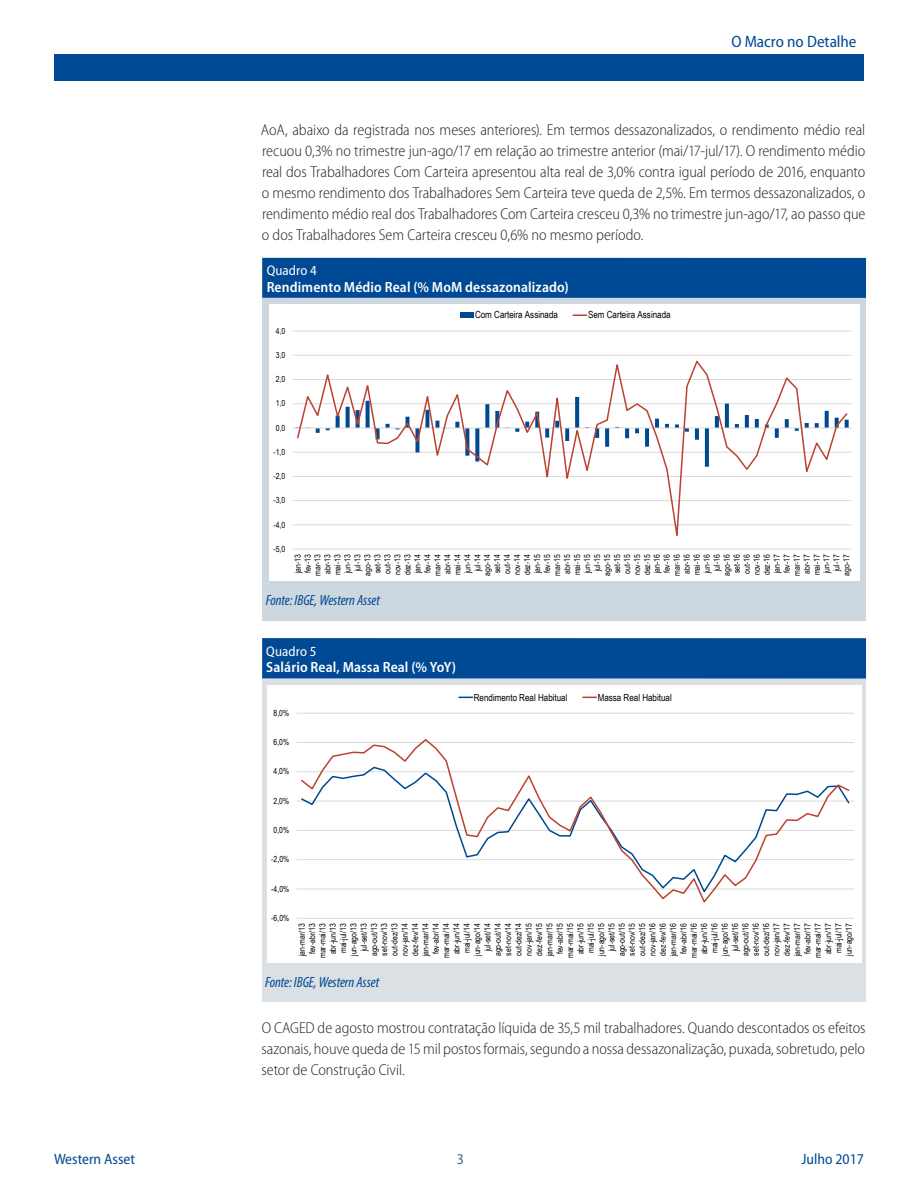
<style>
.page{position:relative;width:918px;height:1188px;background:#fff}
.page>*{position:absolute;margin:0;border:0;box-sizing:border-box;transform-origin:0 0}
.t1{font:semi-condensed 16.5px "Myriad Pro";color:#004994}
.Body_Text{font:300 semi-condensed 15.75px/21px "Myriad Pro";color:#231f20;text-align:justify}
.t2{font:semi-condensed 15px "Myriad Pro";color:#004994}
.t3{font:semi-condensed 15px "Myriad Pro";color:#386e8f}
.t4{font:600 semi-condensed 14.85px "Myriad Pro";letter-spacing:.005em;color:#fff}
.t5{font:italic condensed 14.85px "Myriad Pro";letter-spacing:-.005em;color:#004994}
.t6{font:semi-condensed 13.95px "Myriad Pro";letter-spacing:.005em;color:#fff}
.t7{font:9.75px "Arial Narrow";letter-spacing:-.005em;color:#000}
.t8{font:8.4px/10.1px "Arial Narrow";letter-spacing:.005em;color:#000;text-align:center}
</style>
<div class="page">
<div style="left:54px;top:54px;width:810px;height:27px;background:#004994"></div>
<div style="left:262px;top:298px;width:604px;height:323px;background:#cdd7e0"></div>
<div style="left:262px;top:638px;width:604px;height:41px;background:#004994"></div>
<div style="left:262px;top:679px;width:604px;height:323px;background:#dae0e4"></div>
<div style="left:262px;top:258px;width:604px;height:40px;background:#004994"></div>
<div style="left:269px;top:304px;width:590px;height:277px;background:#fff"></div>
<hr style="left:293px;top:549px;width:559px;height:1px;background:#d9d9d9">
<hr style="left:293px;top:525px;width:559px;height:1px;background:#d9d9d9">
<hr style="left:293px;top:500px;width:559px;height:1px;background:#d9d9d9">
<hr style="left:293px;top:476px;width:559px;height:1px;background:#d9d9d9">
<hr style="left:293px;top:452px;width:559px;height:1px;background:#d9d9d9">
<hr style="left:293px;top:403px;width:559px;height:1px;background:#d9d9d9">
<hr style="left:293px;top:379px;width:559px;height:1px;background:#d9d9d9">
<hr style="left:293px;top:355px;width:559px;height:1px;background:#d9d9d9">
<hr style="left:293px;top:331px;width:559px;height:1px;background:#d9d9d9">
<hr style="left:293px;top:428px;width:559px;height:1px;background:#d9d9d9">
<svg style="left:296px;top:360px;width:553px;height:189px"></svg>
<div style="left:460px;top:313px;width:14px;height:5px;background:#004990"></div>
<svg style="left:573px;top:314px;width:14px;height:2px"></svg>
<div style="left:267px;top:686px;width:595px;height:277px;background:#fff"></div>
<hr style="left:297px;top:918px;width:557px;height:1px;background:#d9d9d9">
<hr style="left:297px;top:889px;width:557px;height:1px;background:#d9d9d9">
<hr style="left:297px;top:859px;width:557px;height:1px;background:#d9d9d9">
<hr style="left:297px;top:801px;width:557px;height:1px;background:#d9d9d9">
<hr style="left:297px;top:771px;width:557px;height:1px;background:#d9d9d9">
<hr style="left:297px;top:742px;width:557px;height:1px;background:#d9d9d9">
<hr style="left:297px;top:713px;width:557px;height:1px;background:#d9d9d9">
<hr style="left:297px;top:830px;width:557px;height:1px;background:#d9d9d9">
<svg style="left:300px;top:739px;width:551px;height:164px"></svg>
<svg style="left:459px;top:697px;width:13px;height:1px"></svg>
<svg style="left:583px;top:697px;width:13px;height:1px"></svg>
<h1 class="t1" style="left:731px;top:32px;width:127px">O Macro no Detalhe</h1>
<p class="Body_Text" style="left:261px;top:120px;width:606px">AoA, abaixo da registrada nos meses anteriores). Em termos dessazonalizados, o rendimento médio real recuou 0,3% no trimestre jun-ago/17 em relação ao trimestre anterior (mai/17-jul/17). O rendimento médio real dos Trabalhadores Com Carteira apresentou alta real de 3,0% contra igual período de 2016, enquanto o mesmo rendimento dos Trabalhadores Sem Carteira teve queda de 2,5%. Em termos dessazonalizados, o rendimento médio real dos Trabalhadores Com Carteira cresceu 0,3% no trimestre jun-ago/17, ao passo que o dos Trabalhadores Sem Carteira cresceu 0,6% no mesmo período.</p>
<p class="t6" style="left:267px;top:263px;width:52px">Quadro 4</p>
<p class="t4" style="left:267px;top:279px;width:303px">Rendimento Médio Real (% MoM dessazonalizado)</p>
<p class="t8" style="left:276px;top:325px;width:11px">4,0</p>
<p class="t8" style="left:276px;top:350px;width:11px">3,0</p>
<p class="t8" style="left:276px;top:374px;width:11px">2,0</p>
<p class="t8" style="left:276px;top:398px;width:11px">1,0</p>
<p class="t8" style="left:276px;top:422px;width:11px">0,0</p>
<p class="t8" style="left:274px;top:447px;width:13px">-1,0</p>
<p class="t8" style="left:274px;top:471px;width:13px">-2,0</p>
<p class="t8" style="left:274px;top:495px;width:13px">-3,0</p>
<p class="t8" style="left:274px;top:519px;width:13px">-4,0</p>
<p class="t8" style="left:274px;top:543px;width:13px">-5,0</p>
<p class="t7" style="left:475px;top:308px;width:85px">Com Carteira Assinada</p>
<p class="t7" style="left:588px;top:308px;width:84px">Sem Carteira Assinada</p>
<p class="t8" style="left:292px;top:576px;width:23px;rotate:-90deg">jan-13 fev-13 mar-13 abr-13 mai-13 jun-13 jul-13 ago-13 set-13 out-13 nov-13 dez-13 jan-14 fev-14 mar-14 abr-14 mai-14 jun-14 jul-14 ago-14 set-14 out-14 nov-14 dez-14 jan-15 fev-15 mar-15 abr-15 mai-15 jun-15 jul-15 ago-15 set-15 out-15 nov-15 dez-15 jan-16 fev-16 mar-16 abr-16 mai-16 jun-16 jul-16 ago-16 set-16 out-16 nov-16 dez-16 jan-17 fev-17 mar-17 abr-17 mai-17 jun-17 jul-17 ago-17</p>
<p class="t5" style="left:266px;top:591px;width:116px">Fonte: IBGE, Western Asset</p>
<p class="t6" style="left:266px;top:644px;width:52px">Quadro 5</p>
<p class="t4" style="left:266px;top:659px;width:191px">Salário Real, Massa Real (% YoY)</p>
<p class="t8" style="left:274px;top:708px;width:17px">8,0%</p>
<p class="t8" style="left:274px;top:737px;width:17px">6,0%</p>
<p class="t8" style="left:274px;top:766px;width:17px">4,0%</p>
<p class="t8" style="left:274px;top:795px;width:17px">2,0%</p>
<p class="t8" style="left:274px;top:825px;width:17px">0,0%</p>
<p class="t8" style="left:271px;top:854px;width:19px">-2,0%</p>
<p class="t8" style="left:271px;top:883px;width:19px">-4,0%</p>
<p class="t7" style="left:474px;top:690px;width:95px">Rendimento Real Habitual</p>
<p class="t7" style="left:598px;top:690px;width:76px">Massa Real Habitual</p>
<p class="t8" style="left:271px;top:913px;width:19px">-6,0%</p>
<p class="t8" style="left:296px;top:958px;width:36px;text-align:right;rotate:-90deg">jan-mar/13 fev-abr/13 mar-mai/13 abr-jun/13 mai-jul/13 jun-ago/13 jul-set/13 ago-out/13 set-nov/13 out-dez/13 nov-jan/14 dez-fev/14 jan-mar/14 fev-abr/14 mar-mai/14 abr-jun/14 mai-jul/14 jun-ago/14 jul-set/14 ago-out/14 set-nov/14 out-dez/14 nov-jan/15 dez-fev/15 jan-mar/15 fev-abr/15 mar-mai/15 abr-jun/15 mai-jul/15 jun-ago/15 jul-set/15 ago-out/15 set-nov/15 out-dez/15 nov-jan/16 dez-fev/16 jan-mar/16 fev-abr/16 mar-mai/16 abr-jun/16 mai-jul/16 jun-ago/16 jul-set/16 ago-out/16 set-nov/16 out-dez/16 nov-jan/17 dez-fev/17 jan-mar/17 fev-abr/17 mar-mai/17 abr-jun/17 mai-jul/17 jun-ago/17</p>
<p class="t5" style="left:265px;top:973px;width:116px">Fonte: IBGE, Western Asset</p>
<p class="Body_Text" style="left:262px;top:1018px;width:606px">O CAGED de agosto mostrou contratação líquida de 35,5 mil trabalhadores. Quando descontados os efeitos sazonais, houve queda de 15 mil postos formais, segundo a nossa dessazonalização, puxada, sobretudo, pelo setor de Construção Civil.</p>
<h3 class="t2" style="left:54px;top:1151px;width:83px">Western Asset</h3>
<h3 class="t2" style="left:801px;top:1151px;width:64px">Julho 2017</h3>
<h3 class="t3" style="left:457px;top:1151px;width:9px">3</h3>
</div>
